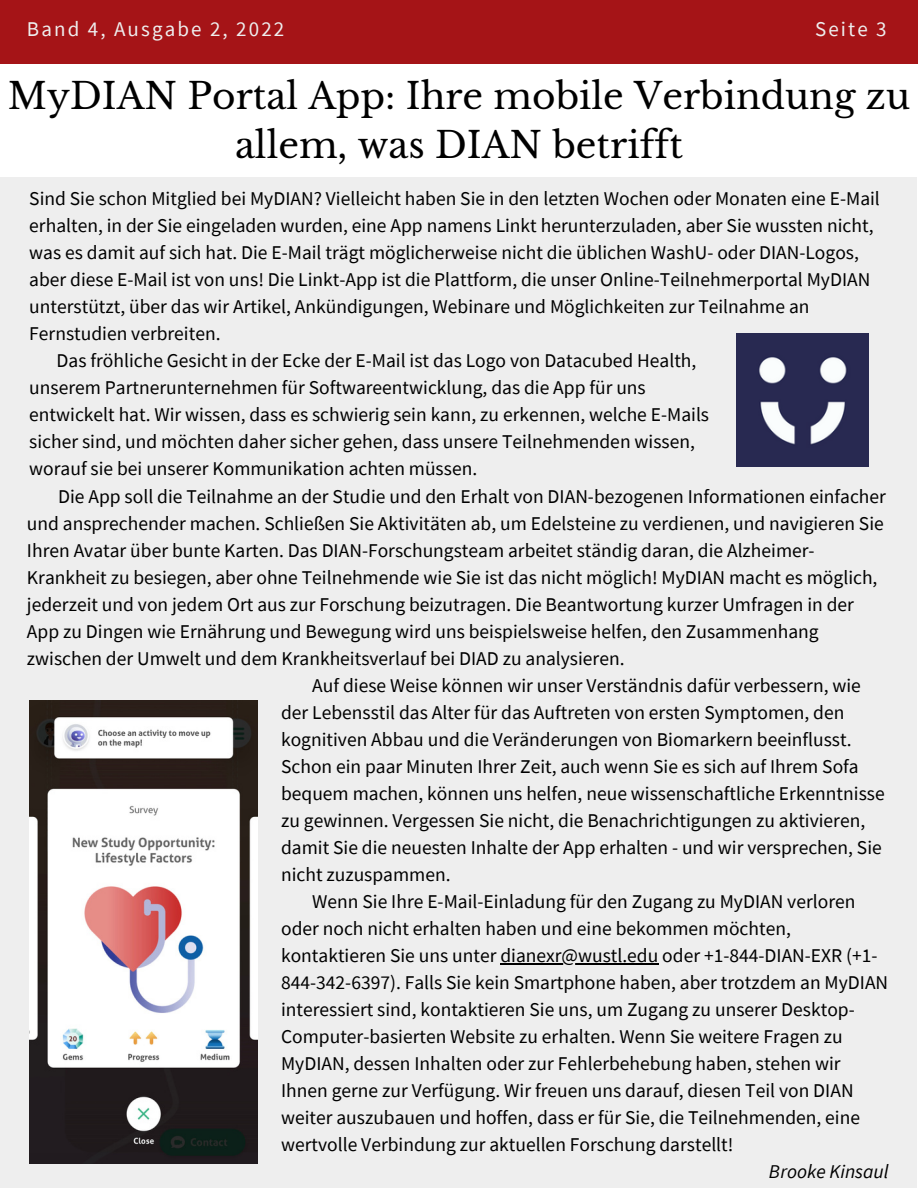
<style>
.page{position:relative;width:918px;height:1188px;background:#fff}
.page>*{position:absolute;margin:0;border:0;box-sizing:border-box;transform-origin:0 0}
.t1{font:36px/49.5px "Libre Baskerville";color:#000;text-align:center}
.t2{font:21px "Source Sans Pro";letter-spacing:.1em;color:#eee}
.t3{font:19.5px "Source Sans Pro";color:#000}
.t4{font:italic 19.5px "Source Sans Pro";color:#000}
</style>
<div class="page">
<div style="left:0;top:0;width:918px;height:64px;background:#a51417"></div>
<div style="left:0;top:177px;width:917px;height:1011px;background:#eee"></div>
<img style="left:736px;top:333px;width:132px;height:133px">
<img style="left:29px;top:701px;width:229px;height:462px">
<hr style="left:500px;top:963px;width:158px;height:1px;background:#000">
<p class="t2" style="left:27px;top:15px;width:259px">Band 4, Ausgabe 2, 2022</p>
<p class="t2" style="left:815px;top:15px;width:73px">Seite 3</p>
<h1 class="t1" style="left:8px;top:71px;width:904px">MyDIAN Portal App: Ihre mobile Verbindung zu allem, was DIAN betrifft</h1>
<p class="t3" style="left:29px;top:186px;width:852px">Sind Sie schon Mitglied bei MyDIAN? Vielleicht haben Sie in den letzten Wochen oder Monaten eine E-Mail</p>
<p class="t3" style="left:29px;top:213px;width:846px">erhalten, in der Sie eingeladen wurden, eine App namens Linkt herunterzuladen, aber Sie wussten nicht,</p>
<p class="t3" style="left:29px;top:240px;width:831px">was es damit auf sich hat. Die E-Mail trägt möglicherweise nicht die üblichen WashU- oder DIAN-Logos,</p>
<p class="t3" style="left:29px;top:267px;width:843px">aber diese E-Mail ist von uns! Die Linkt-App ist die Plattform, die unser Online-Teilnehmerportal MyDIAN</p>
<p class="t3" style="left:29px;top:294px;width:782px">unterstützt, über das wir Artikel, Ankündigungen, Webinare und Möglichkeiten zur Teilnahme an</p>
<p class="t3" style="left:29px;top:321px;width:193px">Fernstudien verbreiten.</p>
<p class="t3" style="left:57px;top:348px;width:641px">Das fröhliche Gesicht in der Ecke der E-Mail ist das Logo von Datacubed Health,</p>
<p class="t3" style="left:29px;top:375px;width:618px">unserem Partnerunternehmen für Softwareentwicklung, das die App für uns</p>
<p class="t3" style="left:29px;top:402px;width:681px">entwickelt hat. Wir wissen, dass es schwierig sein kann, zu erkennen, welche E-Mails</p>
<p class="t3" style="left:29px;top:429px;width:667px">sicher sind, und möchten daher sicher gehen, dass unsere Teilnehmenden wissen,</p>
<p class="t3" style="left:29px;top:456px;width:449px">worauf sie bei unserer Kommunikation achten müssen.</p>
<p class="t3" style="left:58px;top:483px;width:829px">Die App soll die Teilnahme an der Studie und den Erhalt von DIAN-bezogenen Informationen einfacher</p>
<p class="t3" style="left:27px;top:510px;width:858px">und ansprechender machen. Schließen Sie Aktivitäten ab, um Edelsteine zu verdienen, und navigieren Sie</p>
<p class="t3" style="left:27px;top:537px;width:789px">Ihren Avatar über bunte Karten. Das DIAN-Forschungsteam arbeitet ständig daran, die Alzheimer-</p>
<p class="t3" style="left:27px;top:564px;width:852px">Krankheit zu besiegen, aber ohne Teilnehmende wie Sie ist das nicht möglich! MyDIAN macht es möglich,</p>
<p class="t3" style="left:27px;top:591px;width:829px">jederzeit und von jedem Ort aus zur Forschung beizutragen. Die Beantwortung kurzer Umfragen in der</p>
<p class="t3" style="left:27px;top:618px;width:793px">App zu Dingen wie Ernährung und Bewegung wird uns beispielsweise helfen, den Zusammenhang</p>
<p class="t3" style="left:27px;top:645px;width:599px">zwischen der Umwelt und dem Krankheitsverlauf bei DIAD zu analysieren.</p>
<p class="t3" style="left:312px;top:673px;width:550px">Auf diese Weise können wir unser Verständnis dafür verbessern, wie</p>
<p class="t3" style="left:281px;top:700px;width:565px">der Lebensstil das Alter für das Auftreten von ersten Symptomen, den</p>
<p class="t3" style="left:281px;top:727px;width:572px">kognitiven Abbau und die Veränderungen von Biomarkern beeinflusst.</p>
<p class="t3" style="left:281px;top:754px;width:579px">Schon ein paar Minuten Ihrer Zeit, auch wenn Sie es sich auf Ihrem Sofa</p>
<p class="t3" style="left:281px;top:781px;width:605px">bequem machen, können uns helfen, neue wissenschaftliche Erkenntnisse</p>
<p class="t3" style="left:281px;top:808px;width:586px">zu gewinnen. Vergessen Sie nicht, die Benachrichtigungen zu aktivieren,</p>
<p class="t3" style="left:281px;top:835px;width:602px">damit Sie die neuesten Inhalte der App erhalten - und wir versprechen, Sie</p>
<p class="t3" style="left:281px;top:862px;width:171px">nicht zuzuspammen.</p>
<p class="t3" style="left:312px;top:889px;width:545px">Wenn Sie Ihre E-Mail-Einladung für den Zugang zu MyDIAN verloren</p>
<p class="t3" style="left:281px;top:916px;width:511px">oder noch nicht erhalten haben und eine bekommen möchten,</p>
<p class="t3" style="left:281px;top:943px;width:598px">kontaktieren Sie uns unter dianexr@wustl.edu oder +1-844-DIAN-EXR (+1-</p>
<p class="t3" style="left:281px;top:970px;width:609px">844-342-6397). Falls Sie kein Smartphone haben, aber trotzdem an MyDIAN</p>
<p class="t3" style="left:281px;top:997px;width:575px">interessiert sind, kontaktieren Sie uns, um Zugang zu unserer Desktop-</p>
<p class="t3" style="left:281px;top:1024px;width:563px">Computer-basierten Website zu erhalten. Wenn Sie weitere Fragen zu</p>
<p class="t3" style="left:281px;top:1051px;width:561px">MyDIAN, dessen Inhalten oder zur Fehlerbehebung haben, stehen wir</p>
<p class="t3" style="left:281px;top:1078px;width:574px">Ihnen gerne zur Verfügung. Wir freuen uns darauf, diesen Teil von DIAN</p>
<p class="t3" style="left:281px;top:1105px;width:580px">weiter auszubauen und hoffen, dass er für Sie, die Teilnehmenden, eine</p>
<p class="t3" style="left:281px;top:1132px;width:454px">wertvolle Verbindung zur aktuellen Forschung darstellt!</p>
<p class="t4" style="left:769px;top:1159px;width:121px">Brooke Kinsaul</p>
</div>
